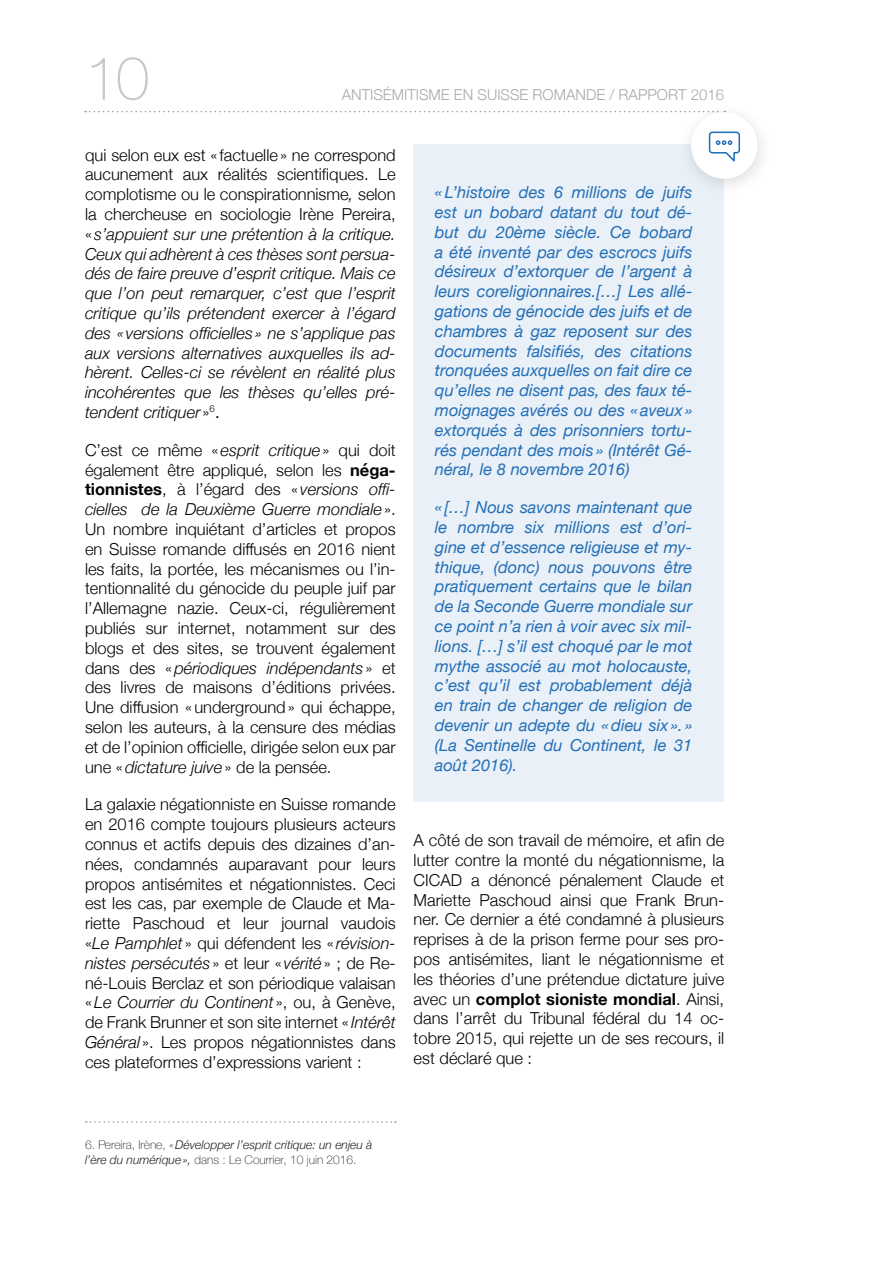
<style>
.page{position:relative;width:893px;height:1263px;background:#fff}
.page>*{position:absolute;margin:0;border:0;box-sizing:border-box;transform-origin:0 0}
.t1{font:100 60px "Helvetica Neue";color:#c7c8ca}
.t2{font:300 16.5px/19.8px "Helvetica Neue";color:#040503;text-align:justify}
.t3{font:italic 16.5px/19.8px "Helvetica Neue";color:#226eb7;text-align:justify}
.t4{font:italic 300 16.5px/19.8px "Helvetica Neue";color:#040503;text-align:justify}
.t5{font:300 15px "Helvetica Neue";color:#a8a9ad}
.t6{font:italic 300 12px/14.4px "Helvetica Neue";color:#231f20}
.s1{font-style:normal}
.s2{font-weight:400;font-style:normal}
.s3{font-style:italic}
.s4{font-weight:700}
.s5{font-weight:100;font-style:normal}
</style>
<div class="page">
<svg style="left:85px;top:111px;width:592px;height:1px"></svg>
<div style="left:413px;top:145px;width:311px;height:656px;background:#e9f0f7"></div>
<svg style="left:86px;top:1121px;width:310px;height:2px"></svg>
<div style="left:679px;top:103px;width:94px;height:94px;background:#231f20;opacity:.15"></div>
<div style="left:691px;top:112px;width:66px;height:67px;background:#fff;border-radius:50%"></div>
<svg style="left:709px;top:132px;width:31px;height:30px"></svg>
<h1 class="t1" style="left:85px;top:33px;width:66px">10</h1>
<p class="t5" style="left:342px;top:82px;width:326px">antisémitisme en Suisse romande / RAPPORT</p>
<p class="t5" style="left:691px;top:82px;width:35px">2016</p>
<p class="t4" style="left:85px;top:144px;width:312px"><span class="s1">qui selon eux est « factuelle» ne correspond aucunement aux réalités scientifiques. Le complotisme ou le conspirationnisme</span>, <span class="s1">selon la chercheuse en sociologie Irène Pereira, «</span> s’appuient sur une prétention à la critique.<br>Ceux qui adhèrent à ces thèses sont persua&shy;dés de faire preuve d’esprit critique. Mais ce que l’on peut remarquer, c’est que l’esprit critique qu’ils prétendent exercer à l’égard des « versions officielles » ne s’applique pas aux versions alternatives auxquelles ils ad&shy;hèrent. Celles-ci se révèlent en réalité plus incohérentes que les thèses qu’elles pré&shy;tendent critiquer <span class="s1">»</span><sup>6</sup><span class="s2">.</span></p>
<p class="t2" style="left:85px;top:439px;width:312px">C’est ce même «<span class="s3">esprit critique</span>» qui doit également être appliqué, selon les <span class="s4">néga&shy;tionnistes</span>, à l’égard des « <span class="s3">versions offi&shy;cielles de la Deuxième Guerre mondiale</span>».<br>Un nombre inquiétant d’articles et propos en Suisse romande diffusés en 2016 nient les faits, la portée, les mécanismes ou l’in&shy;tentionnalité du génocide du peuple juif par l’Allemagne nazie. Ceux-ci, régulièrement publiés sur internet, notamment sur des blogs et des sites, se trouvent également dans des «<span class="s3">périodiques indépendants</span> » et des livres de maisons d’éditions privées.<br>Une diffusion «underground» qui échappe, selon les auteurs, à la censure des médias et de l’opinion officielle, dirigée selon eux par une «<span class="s3">dictature juive</span>» de la pensée.</p>
<p class="t2" style="left:85px;top:793px;width:312px">La galaxie négationniste en Suisse romande en 2016 compte toujours plusieurs acteurs connus et actifs depuis des dizaines d’an&shy;nées, condamnés auparavant pour leurs propos antisémites et négationnistes. Ceci est les cas, par exemple de Claude et Ma&shy;riette Paschoud et leur journal vaudois «<span class="s3">Le Pamphlet</span> » qui défendent les « <span class="s3">révision&shy;nistes persécutés</span> » et leur « <span class="s3">vérité</span>» ; de Re&shy;né-Louis Berclaz et son périodique valaisan «<span class="s3">Le Courrier du Continent</span> », ou, à Genève, de Frank Brunner et son site internet « <span class="s3">Intérêt Général</span> ». Les propos négationnistes dans ces plateformes d’expressions varient :</p>
<p class="t3" style="left:435px;top:183px;width:259px">«L’histoire des 6 millions de juifs est un bobard datant du tout dé&shy;but du 20ème siècle. Ce bobard a été inventé par des escrocs juifs désireux d’extorquer de l’argent à leurs coreligionnaires.[…] Les allé&shy;gations de génocide des juifs et de chambres à gaz reposent sur des documents falsifiés, des citations tronquées auxquelles on fait dire ce qu’elles ne disent pas, des faux té&shy;moignages avérés ou des « aveux » extorqués à des prisonniers tortu&shy;rés pendant des mois » (Intérêt Gé&shy;néral, le 8 novembre 2016)</p>
<p class="t3" style="left:435px;top:498px;width:259px">« […] Nous savons maintenant que le nombre six millions est d’ori&shy;gine et d’essence religieuse et my&shy;thique, (donc) nous pouvons être pratiquement certains que le bilan de la Seconde Guerre mondiale sur ce point n’a rien à voir avec six mil&shy;lions. […] s’il est choqué par le mot mythe associé au mot holocauste, c’est qu’il est probablement déjà en train de changer de religion de devenir un adepte du « dieu six ». » (La Sentinelle du Continent, le 31 août 2016).</p>
<p class="t2" style="left:414px;top:829px;width:312px">A côté de son travail de mémoire, et afin de lutter contre la monté du négationnisme, la CICAD a dénoncé pénalement Claude et Mariette Paschoud ainsi que Frank Brun&shy;ner. Ce dernier a été condamné à plusieurs reprises à de la prison ferme pour ses pro&shy;pos antisémites, liant le négationnisme et les théories d’une prétendue dictature juive avec un <span class="s4">complot sioniste mondial</span>. Ainsi, dans l’arrêt du Tribunal fédéral du 14 oc&shy;tobre 2015, qui rejette un de ses recours, il est déclaré que :</p>
<p class="t6" style="left:85px;top:1137px;width:289px"><span class="s5">6. Pereira, Irène, «</span>Développer l’esprit critique: un enjeu à l’ère du numérique», <span class="s5">dans : Le Courrier, 10 juin 2016.</span></p>
</div>
